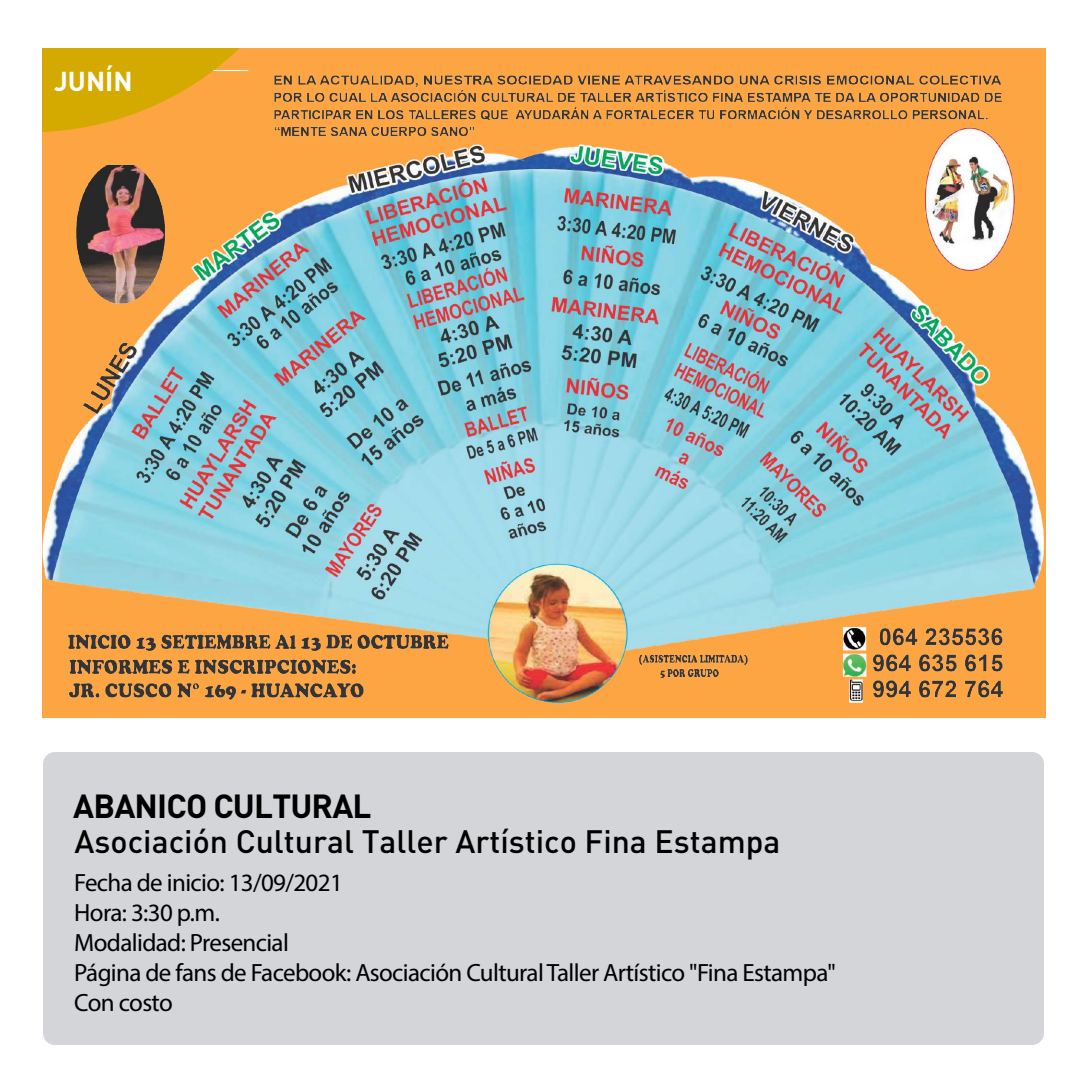
<style>
.page{position:relative;width:1080px;height:1080px;background:#fff}
.page>*{position:absolute;margin:0;border:0;box-sizing:border-box;transform-origin:0 0}
.t1{font:700 33px "DIN";letter-spacing:-.025em;color:#000}
.t2{font:500 32px "DIN";color:#000}
.t3{font:700 27px "DIN";color:#fff}
.t4{font:25px/30px "Myriad Pro";letter-spacing:-.025em;color:#000}
</style>
<div class="page">
<div style="left:43px;top:752px;width:1001px;height:293px;background:#d3d5d9;border-radius:12px"></div>
<div style="left:42px;top:48px;width:1004px;height:670px;background:#fea543"></div>
<img style="left:42px;top:75px;width:1002px;height:628px">
<div style="left:43px;top:71px;width:210px;height:94px;background:#fea543"></div>
<svg style="left:42px;top:48px;width:198px;height:84px"></svg>
<p class="t3" style="left:54px;top:63px;width:80px">JUNÍN</p>
<h1 class="t1" style="left:73px;top:785px;width:300px">ABANICO CULTURAL</h1>
<p class="t2" style="left:75px;top:821px;width:707px">Asociación Cultural Taller Artístico Fina Estampa</p>
<p class="t4" style="left:74px;top:867px;width:763px">Fecha de inicio: 13/09/2021<br>Hora: 3:30 p.m.<br>Modalidad: Presencial<br>Página de fans de Facebook: Asociación Cultural Taller Artístico "Fina Estampa"<br>Con costo</p>
</div>
